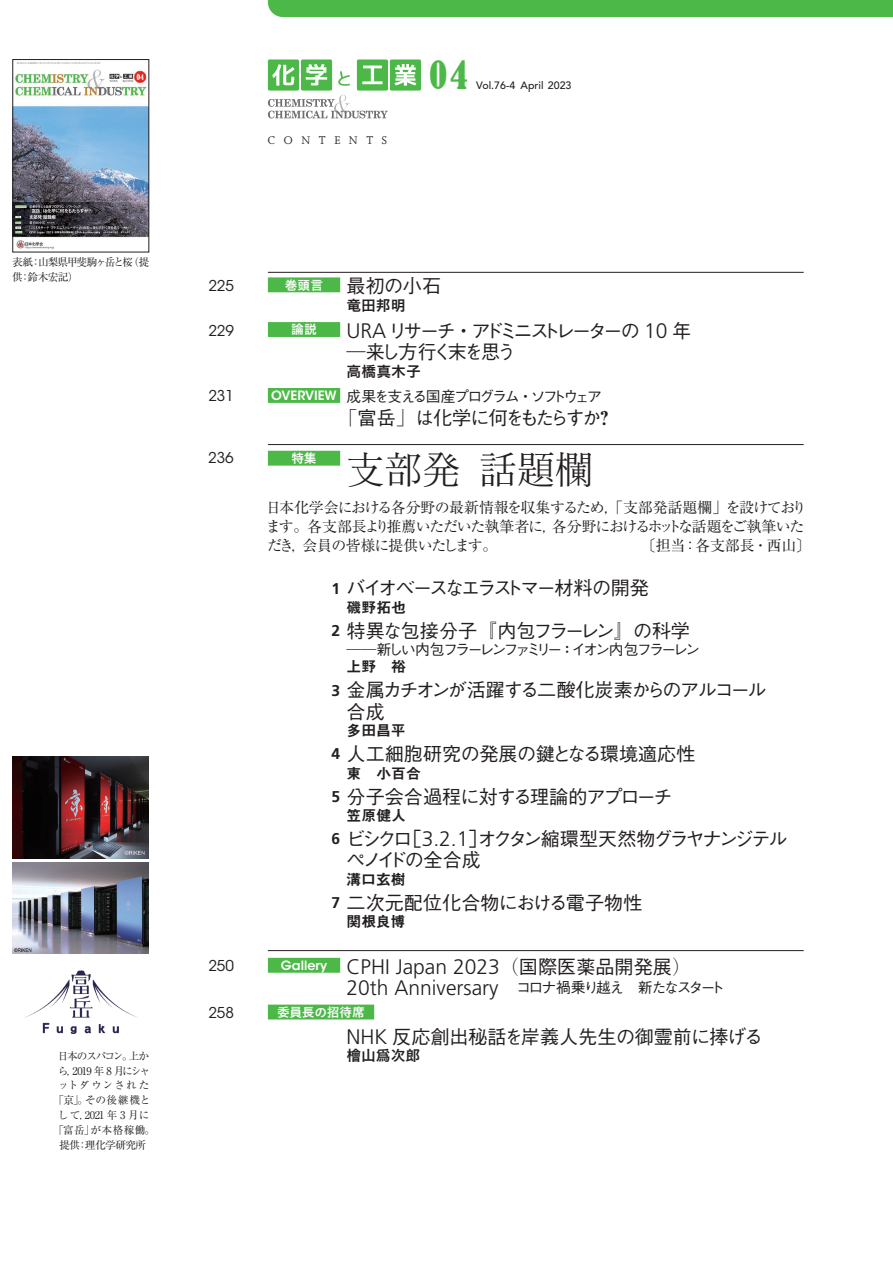
<style>
.page{position:relative;width:893px;height:1263px;background:#fff}
.page>*{position:absolute;margin:0;border:0;box-sizing:border-box;transform-origin:0 0}
.t1{font:100 38.25px "Iwa O Min Pro";letter-spacing:-.01em;color:#231f20}
.t2{font:condensed 36.15px "Bernard";color:#4cb848}
.t3{font:300 21px "Frutiger LT Std";color:#231f20}
.t4{font:500 19.2px/21.3px "Gothic BBB Pr 6";letter-spacing:-.12em;color:#231f20}
.t5{font:500 19.2px "Gothic BBB Pr 6";color:#231f20}
.t6{font:500 19.2px/21.3px "Gothic BBB Pr 6";letter-spacing:-.08em;color:#231f20}
.t7{font:500 19.2px/21.3px "Gothic BBB Pr 6";letter-spacing:-.185em;color:#231f20}
.t8{font:500 19.2px "Gothic BBB Pr 6";letter-spacing:-.01em;color:#231f20}
.t9{font:500 19.2px "Gothic BBB Pr 6";letter-spacing:-.055em;color:#231f20}
.t10{font:500 19.2px "Gothic BBB Pr 6";letter-spacing:-.135em;color:#231f20}
.t11{font:500 19.2px "Gothic BBB Pr 6";letter-spacing:-.045em;color:#231f20}
.t12{font:500 19.2px "Gothic BBB Pr 6";letter-spacing:-.125em;color:#231f20}
.t13{font:14.85px/19.2px "Ryumin Pr 6";letter-spacing:-.055em;color:#231f20}
.t14{font:500 14.85px "Gothic BBB Pr 6";letter-spacing:-.165em;color:#231f20}
.t15{font:14.85px "Midashi Go Pr 6 MB31";color:#231f20}
.t16{font:500 14.85px "Gothic BBB Pr 6";letter-spacing:-.145em;color:#231f20}
.t17{font:14.85px "ITC Avant Garde Std";color:#231f20}
.t18{font:14.85px "Koburina Go Std W6";color:#231f20}
.t19{font:12.75px "Koburina Go Std W6";letter-spacing:-.015em;color:#fff}
.t20{font:12.75px "Joanna MT Std";color:#231f20}
.t21{font:10.65px/14.9px "Ryumin Pr 6";letter-spacing:-.05em;color:#231f20;text-align:center}
.t22{font:10.65px/14.9px "Ryumin Pr 6";letter-spacing:-.095em;color:#231f20}
.t23{font:500 10.65px "Avenir LT Std";color:#231f20}
.s1{font-family:"Frutiger LT Std";font-weight:300;font-size:21px}
.s2{font-family:"Midashi Min Pr 6 MA31";font-weight:400}
.s3{font-family:"Shin Go Pr 6";font-weight:300;font-stretch:expanded}
.s4{font-family:"ITC Avant Garde Std";font-weight:600;font-size:12.75px;color:#fff}
.s5{font-family:"Ryumin Pr 6";font-weight:300}
.s6{font-family:"Frutiger LT Std";font-weight:700;font-size:15.6px}
.s7{font-family:"Ryumin Pr 6";font-size:19.2px}
.s8{font-family:"Gothic BBB Pr 6";font-weight:500;font-size:19.2px}
</style>
<div class="page">
<div style="left:268px;top:0;width:625px;height:17px;background:#4cb848"></div>
<hr style="left:268px;top:272px;width:536px;height:1px;background:#231f20">
<div style="left:268px;top:59px;width:31px;height:32px;background:#4cb848;border-radius:2px"></div>
<div style="left:301px;top:59px;width:31px;height:32px;background:#4cb848;border-radius:2px"></div>
<div style="left:357px;top:59px;width:31px;height:32px;background:#4cb848;border-radius:2px"></div>
<div style="left:390px;top:59px;width:31px;height:32px;background:#4cb848;border-radius:2px"></div>
<svg style="left:272px;top:64px;width:23px;height:22px"></svg>
<svg style="left:306px;top:64px;width:21px;height:22px"></svg>
<svg style="left:338px;top:71px;width:12px;height:15px"></svg>
<svg style="left:362px;top:66px;width:21px;height:18px"></svg>
<svg style="left:394px;top:64px;width:22px;height:22px"></svg>
<svg style="left:268px;top:95px;width:120px;height:23px"></svg>
<div style="left:268px;top:277px;width:72px;height:15px;background:#4cb848"></div>
<div style="left:268px;top:322px;width:72px;height:15px;background:#4cb848"></div>
<div style="left:268px;top:388px;width:72px;height:15px;background:#4cb848"></div>
<hr style="left:268px;top:444px;width:536px;height:1px;background:#231f20">
<div style="left:268px;top:451px;width:72px;height:15px;background:#4cb848"></div>
<hr style="left:268px;top:950px;width:536px;height:1px;background:#231f20">
<div style="left:268px;top:958px;width:72px;height:15px;background:#4cb848"></div>
<div style="left:268px;top:1004px;width:106px;height:15px;background:#4cb848"></div>
<img style="left:15px;top:62px;width:132px;height:187px">
<div style="left:13px;top:59px;width:136px;height:193px;border:1px solid #231f20"></div>
<img style="left:13px;top:756px;width:136px;height:102px">
<img style="left:13px;top:863px;width:136px;height:90px">
<img style="left:24px;top:970px;width:113px;height:63px">
<p class="t22" style="left:12px;top:254px;width:139px">表紙：山梨県甲斐駒ヶ岳と桜（提供：鈴木宏記）</p>
<p class="t21" style="left:53px;top:1048px;width:103px">日本のスパコン。上から，2019 年 8 月にシャットダウンされた「京」。その後継機として，2021 年 3 月に「富岳」が本格稼働。提供：理化学研究所</p>
<p class="t20" style="left:268px;top:133px;width:121px">C O N T E N T S</p>
<h2 class="t2" style="left:429px;top:54px;width:40px">04</h2>
<p class="t23" style="left:476px;top:79px;width:97px">Vol.76-4 April 2023</p>
<p class="t17" style="left:208px;top:276px;width:27px">225</p>
<p class="t6" style="left:285px;top:274px;width:158px"><sup>巻頭言</sup> 最初の小石</p>
<p class="t18" style="left:347px;top:294px;width:61px">竜田邦明</p>
<p class="t17" style="left:208px;top:321px;width:27px">229</p>
<p class="t19" style="left:291px;top:320px;width:27px">論説</p>
<p class="t7" style="left:347px;top:319px;width:346px"><span class="s1">URA</span> リサーチ<span class="s2">・</span>アドミニストレーターの <span class="s1">10</span> 年<span class="s3">―</span>来し方行く末を思う</p>
<p class="t18" style="left:347px;top:360px;width:76px">高橋真木子</p>
<p class="t17" style="left:208px;top:387px;width:27px">231</p>
<p class="t16" style="left:271px;top:385px;width:332px"><span class="s4">OVERVIEW</span> 成果を支える国産プログラム<span class="s2">・</span>ソフトウェア</p>
<p class="t12" style="left:338px;top:402px;width:277px"><span class="s5">「</span>富岳<span class="s5">」</span>は化学に何をもたらすか<span class="s2">？</span></p>
<p class="t17" style="left:208px;top:449px;width:27px">236</p>
<p class="t19" style="left:291px;top:448px;width:27px">特集</p>
<h1 class="t1" style="left:346px;top:444px;width:248px">支部発 話題欄</h1>
<p class="t13" style="left:266px;top:497px;width:542px">日本化学会における各分野の最新情報を収集するため，「支部発話題欄」を設けております。各支部長より推薦いただいた執筆者に，各分野におけるホットな話題をご執筆いただき，会員の皆様に提供いたします。</p>
<p class="t13" style="left:641px;top:535px;width:172px">〔担当：各支部長・西山〕</p>
<p class="t10" style="left:331px;top:572px;width:319px"><span class="s6">1</span> バイオベースなエラストマー材料の開発</p>
<p class="t15" style="left:347px;top:595px;width:61px">磯野拓也</p>
<p class="t9" style="left:331px;top:615px;width:360px"><span class="s6">2</span> 特異な包接分子<span class="s5">『</span>内包フラーレン<span class="s5">』</span>の科学</p>
<p class="t14" style="left:347px;top:638px;width:355px"><span class="s3">――</span>新しい内包フラーレンファミリー<span class="s2">：</span>イオン内包フラーレン</p>
<p class="t15" style="left:347px;top:655px;width:61px">上野　裕</p>
<p class="t6" style="left:347px;top:678px;width:422px;text-indent:-15px"><span class="s6">3</span> 金属カチオンが活躍する二酸化炭素からのアルコール合成</p>
<p class="t15" style="left:347px;top:718px;width:61px">多田昌平</p>
<p class="t5" style="left:331px;top:738px;width:366px"><span class="s6">4</span> 人工細胞研究の発展の鍵となる環境適応性</p>
<p class="t15" style="left:347px;top:761px;width:76px">東　小百合</p>
<p class="t11" style="left:331px;top:781px;width:342px"><span class="s6">5</span> 分子会合過程に対する理論的アプローチ</p>
<p class="t15" style="left:347px;top:803px;width:61px">笠原健人</p>
<p class="t4" style="left:346px;top:827px;width:443px;text-indent:-15px"><span class="s6">6</span> ビシクロ<span class="s2">［</span><span class="s1">3.2.1</span><span class="s2">］</span>オクタン縮環型天然物グラヤナンジテルペノイドの全合成</p>
<p class="t15" style="left:347px;top:867px;width:61px">溝口玄樹</p>
<p class="t5" style="left:331px;top:887px;width:312px"><span class="s6">7</span> 二次元配位化合物における電子物性</p>
<p class="t15" style="left:347px;top:910px;width:60px">関根良博</p>
<p class="t17" style="left:208px;top:957px;width:27px">250</p>
<h3 class="t3" style="left:281px;top:955px;width:412px"><sup>Gallery</sup> CPHI Japan 2023<span class="s7">（</span><span class="s8">国際医薬品開発展</span><span class="s7">）</span></h3>
<p class="t14" style="left:347px;top:976px;width:380px"><span class="s1">20th Anniversary</span> コロナ禍乗り越え　新たなスタート</p>
<p class="t17" style="left:208px;top:1004px;width:27px">258</p>
<p class="t19" style="left:277px;top:1002px;width:90px">委員長の招待席</p>
<p class="t8" style="left:347px;top:1021px;width:418px"><span class="s1">NHK</span> 反応創出秘話を岸義人先生の御霊前に捧げる</p>
<p class="t18" style="left:347px;top:1044px;width:75px">檜山爲次郎</p>
</div>
